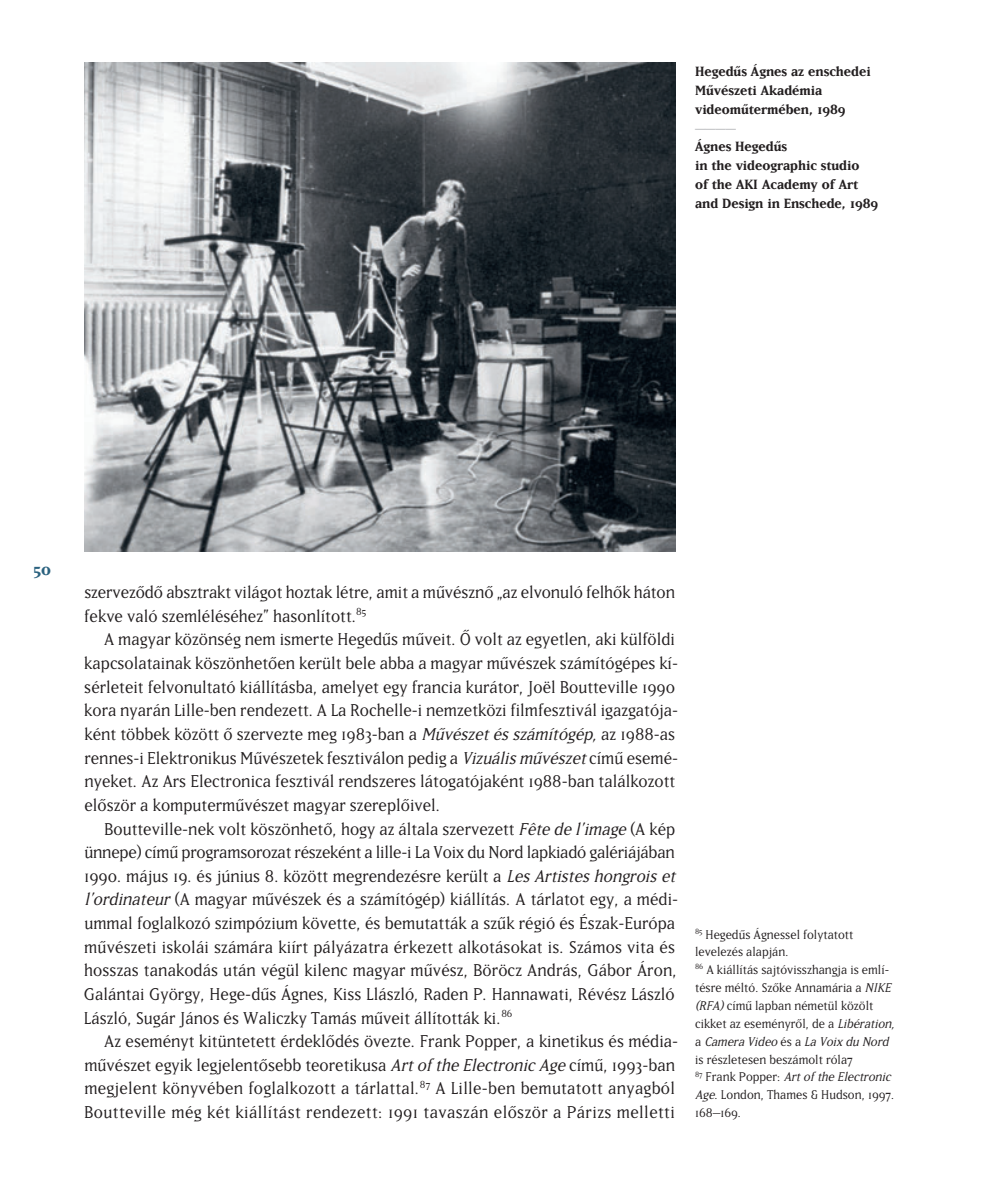
<style>
.page{position:relative;width:993px;height:1191px;background:#fff}
.page>*{position:absolute;margin:0;border:0;box-sizing:border-box;transform-origin:0 0}
.t1{font:20.12px/23.6px "Matrix";color:#231f20}
.t2{font:700 19.25px "Matrix";color:#2b627f}
.t3{font:700 15.75px/18.9px "Matrix";color:#231f20}
.t4{font:700 15.75px "Matrix";color:#bcbdc0}
.t5{font:14.88px/17.8px "Matrix";color:#231f20}
.s1{font-style:italic}
</style>
<div class="page">
<img style="left:84px;top:63px;width:591px;height:488px">
<p class="t3" style="left:694px;top:61px;width:177px">Heged‹s Ágnes az enschedei<br>M‹vészeti Akadémia videom‹termében, 1989</p>
<p class="t4" style="left:694px;top:118px;width:42px">––––</p>
<p class="t3" style="left:694px;top:136px;width:184px">Ágnes Heged‹s<br>in the videographic studio<br>of the AKI Academy of Art and Design in Enschede, 1989</p>
<p class="t2" style="left:33px;top:556px;width:19px">50</p>
<p class="t1" style="left:84px;top:579px;width:592px">szervez¤d¤ absztrakt világot hoztak létre, amit a m‹vészn¤ „az elvonuló felh¤k háton fekve való szemléléséhez” hasonlított.<sup>85</sup></p>
<p class="t1" style="left:84px;top:626px;width:595px;text-indent:20px">A magyar közönség nem ismerte Heged‹s m‹veit. › volt az egyetlen, aki külföldi kapcsolatainak köszönhet¤en került bele abba a magyar m‹vészek számítógépes kí&shy;sérleteit felvonultató kiállításba, amelyet egy francia kurátor, Joël Boutteville 1990 kora nyarán Lille-ben rendezett. A La Rochelle-i nemzetközi filmfesztivál igazgatója&shy;ként többek között ¤ szervezte meg 1983-ban a <span class="s1">M‹vészetés számítógép,</span>az 1988-as rennes-i Elektronikus M‹vészetek fesztiválon pedig a <span class="s1">Vizuális m‹vészet</span>cím‹ esemé&shy;nyeket. Az Ars Electronica fesztivál rendszeres látogatójaként 1988-ban találkozott el¤ször a komputerm‹vészet magyar szerepl¤ivel.</p>
<p class="t1" style="left:84px;top:815px;width:596px;text-indent:20px">Boutteville-nek volt köszönhet¤, hogy az általa szervezett <span class="s1">Fête de l’image</span>(A kép ünnepe) cím‹ programsorozat részeként a lille-i La Voix du Nord lapkiadó galériájában 1990. május 19. és június 8. között megrendezésre került a <span class="s1">Les Artistes hongrois et l’ordinateur</span>(A magyar m‹vészek és a számítógép) kiállítás. A tárlatot egy, a médi&shy;ummal foglalkozó szimpózium követte, és bemutatták a sz‹k régió és Észak-Európa m‹vészeti iskolái számára kiírt pályázatra érkezett alkotásokat is. Számos vita és hosszas tanakodás után végül kilenc magyar m‹vész, Böröcz András, Gábor Áron, Galántai György, Hege-d‹s Ágnes, Kiss Llászló, Raden P. Hannawati, Révész László László, Sugár János és Waliczky Tamás m‹veit állították ki.<sup>86</sup></p>
<p class="t1" style="left:84px;top:1028px;width:595px;text-indent:20px">Az eseményt kitüntetett érdekl¤dés övezte. Frank Popper, a kinetikus és mé dia - m‹vészet egyik legjelent¤sebb teoretikusa <span class="s1">Artof the Electronic Age</span>cím‹, 1993-ban megjelent könyvében foglalkozott a tárlattal.<sup>87</sup> A Lille-ben bemutatott anyagból Boutteville még két kiállítást rendezett: 1991 tavaszán el¤ször a Párizs melletti</p>
<p class="t5" style="left:694px;top:924px;width:203px"><sup>85</sup> Heged‹s Ágnessel folytatott levelezés alapján.<br><sup>86</sup> A kiállítás sajtóvisszhangja is emlí&shy;tésre méltó. Sz¤ke Annamária a <span class="s1">NIKE (RFA)</span>cím‹ lapban németül közölt cikket az eseményr¤l, de a <span class="s1">Libération, </span>a <span class="s1">Camera Video</span> é s a <span class="s1">La Voix du Nord </span>is részletesen beszámolt róla7<br><sup>87</sup> Frank Popper: <span class="s1">Artof the Electronic<br>Age.</span>London, Thames &amp; Hudson, 1997.<br>168–169.</p>
</div>
